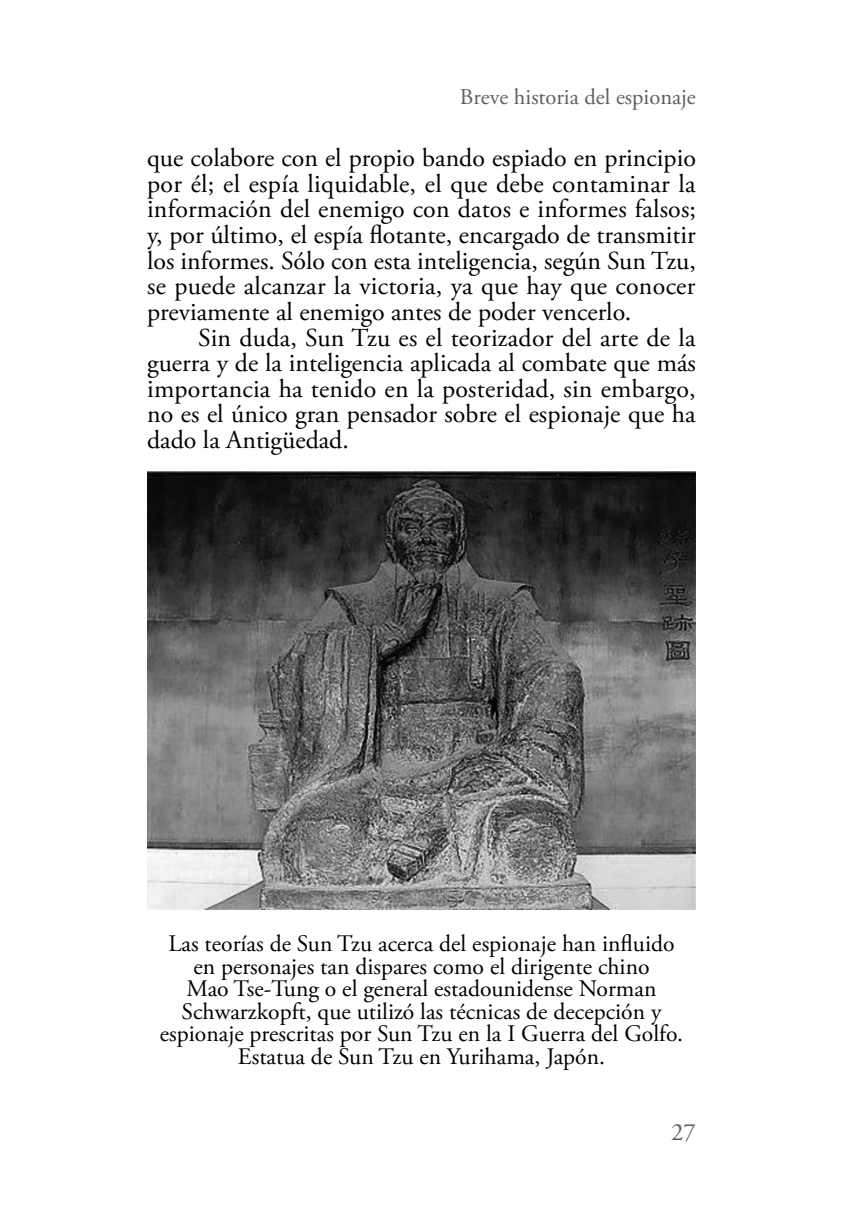
<style>
.page{position:relative;width:843px;height:1226px;background:#fff}
.page>*{position:absolute;margin:0;border:0;box-sizing:border-box;transform-origin:0 0}
.t1{font:25.88px/25.7px "Adobe Garamond Pro";color:#000;text-align:justify}
.t2{font:24.75px "Adobe Garamond Pro";color:#5f5f5f}
.t3{font:23.62px/22.5px "Adobe Garamond Pro";letter-spacing:-.01em;color:#000;text-align:center}
.t4{font:22.5px "Adobe Garamond Pro";color:#5f5f5f}
</style>
<div class="page">
<img style="left:147px;top:471px;width:549px;height:438px">
<p class="t4" style="left:460px;top:83px;width:238px">Breve historia del espionaje</p>
<p class="t1" style="left:147px;top:146px;width:550px">que colabore con el propio bando espiado en principio por él; el espía liquidable, el que debe contaminar la información del enemigo con datos e informes falsos; y, por último, el espía flotante, encargado de transmitir los informes. Sólo con esta inteligencia, según Sun Tzu, se puede alcanzar la victoria, ya que hay que conocer previamente al enemigo antes de poder vencerlo.</p>
<p class="t1" style="left:147px;top:325px;width:550px;text-indent:51px">Sin duda, Sun Tzu es el teorizador del arte de la guerra y de la inteligencia aplicada al combate que más importancia ha tenido en la posteridad, sin embargo, no es el único gran pensador sobre el espionaje que ha dado la Antigüedad.</p>
<p class="t3" style="left:160px;top:933px;width:524px">Las teorías de Sun Tzu acerca del espionaje han influido en personajes tan dispares como el dirigente chino<br>Mao Tse-Tung o el general estadounidense Norman Schwarzkopft, que utilizó las técnicas de decepción y espionaje prescritas por Sun Tzu en la I Guerra del Golfo.<br>Estatua de Sun Tzu en Yurihama, Japón.</p>
<p class="t2" style="left:671px;top:1117px;width:26px">27</p>
</div>
